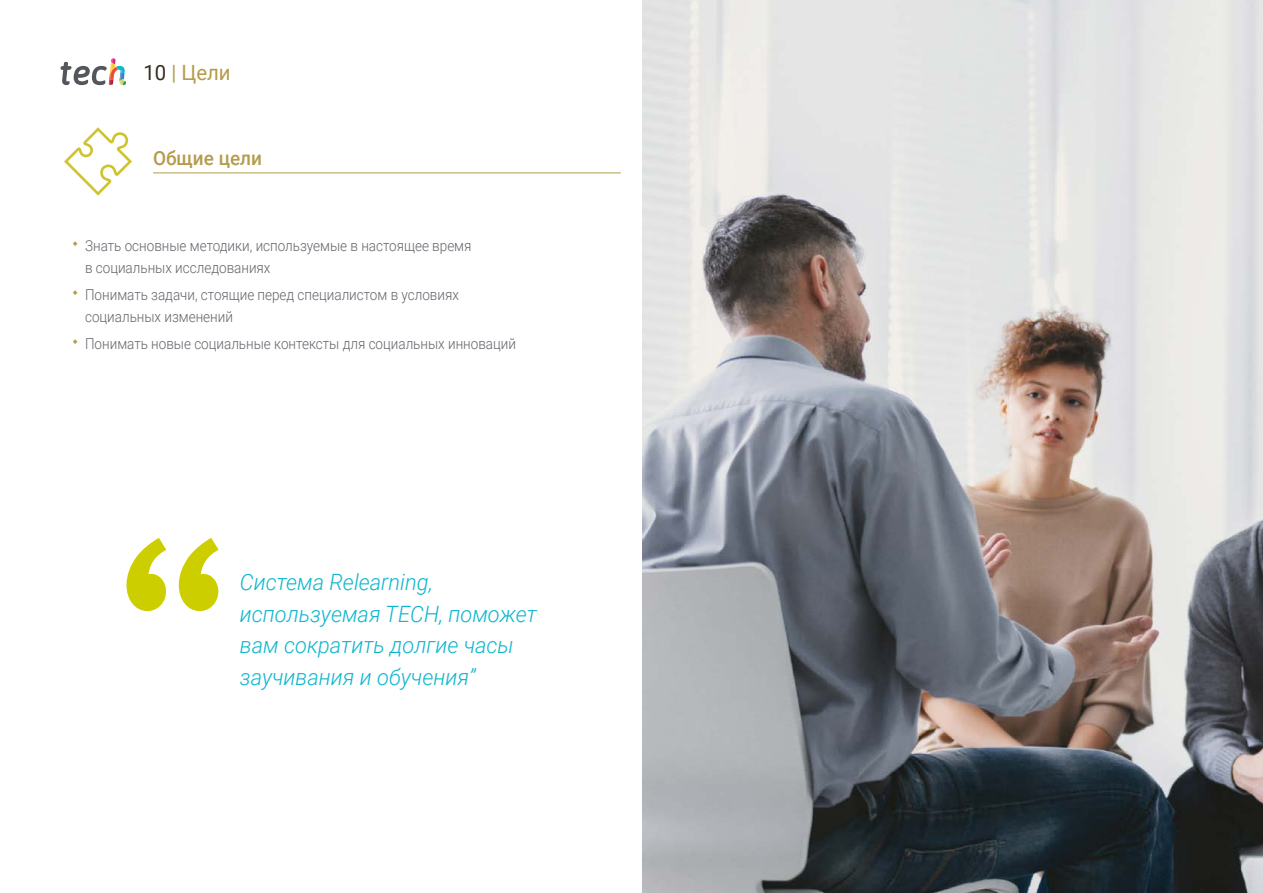
<style>
.page{position:relative;width:1263px;height:893px;background:#fff}
.page>*{position:absolute;margin:0;border:0;box-sizing:border-box;transform-origin:0 0}
.t1{font:italic 300 22.5px/31.5px "Roboto";color:#0fb6cf}
.t2{font:21px "Roboto";color:#b49c4b}
.t3{font:500 19.5px "Roboto";color:#b49c4b}
.t4{font:300 15px/22.5px "Roboto";color:#61646a;scale:.9 1}
.s1{color:#312e20}
</style>
<div class="page">
<hr style="left:153px;top:173px;width:468px;height:1px;background:#b49c4b">
<svg style="left:64px;top:127px;width:68px;height:69px"></svg>
<img style="left:642px;top:0;width:621px;height:893px">
<svg style="left:61px;top:58px;width:65px;height:28px"></svg>
<svg style="left:126px;top:538px;width:93px;height:73px"></svg>
<h2 class="t2" style="left:144px;top:57px;width:89px"><span class="s1">10</span> | Цели</h2>
<h3 class="t3" style="left:153px;top:144px;width:110px">Общие цели</h3>
<p class="t4" style="left:85px;top:233px;width:431px">Знать основные методики, используемые в настоящее время в социальных исследованиях</p>
<p class="t4" style="left:85px;top:283px;width:417px">Понимать задачи, стоящие перед специалистом в условиях социальных изменений</p>
<p class="t4" style="left:85px;top:332px;width:480px">Понимать новые социальные контексты для социальных инноваций</p>
<h1 class="t1" style="left:240px;top:565px;width:298px">Система Relearning, используемая TECH, поможет вам сократить долгие часы заучивания и обучения”</h1>
</div>
